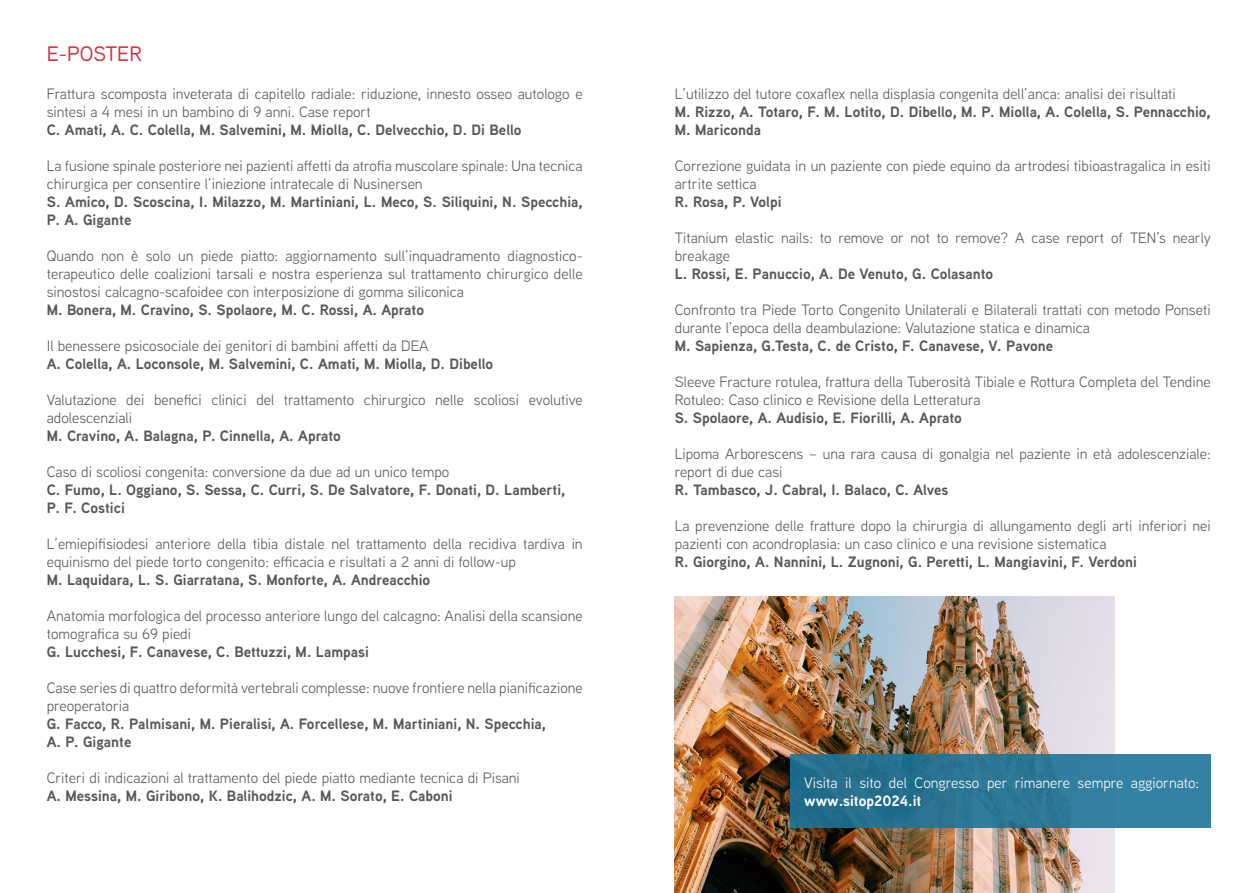
<style>
.page{position:relative;width:1259px;height:893px;background:#fff}
.page>*{position:absolute;margin:0;border:0;box-sizing:border-box;transform-origin:0 0}
.t1{font:500 21px "Aaux Next";color:#cb3a44}
.t2{font:15px/18px "Aaux Next";color:#57585a}
.t3{font:700 15px/18px "Aaux Next";color:#57585a}
.t4{font:15px/18px "Aaux Next";color:#fff}
.s1{font-weight:700}
</style>
<div class="page">
<img style="left:675px;top:596px;width:439px;height:297px">
<div style="left:790px;top:754px;width:420px;height:73px;background:linear-gradient(to right,#216a87,#3784a6)"></div>
<p class="t1" style="left:47px;top:40px;width:97px">E-POSTER</p>
<p class="t2" style="left:47px;top:84px;width:537px">Frattura scomposta inveterata di capitello radiale: riduzione, innesto osseo autologo e sintesi a 4 mesi in un bambino di 9 anni. Case report</p>
<p class="t3" style="left:47px;top:120px;width:476px">C. Amati, A. C. Colella, M. Salvemini, M. Miolla, C. Delvecchio, D. Di Bello</p>
<p class="t2" style="left:47px;top:156px;width:537px">La fusione spinale posteriore nei pazienti affetti da atrofia muscolare spinale: Una tecnica chirurgica per consentire l’iniezione intratecale di Nusinersen</p>
<p class="t3" style="left:47px;top:192px;width:537px">S. Amico, D. Scoscina, I. Milazzo, M. Martiniani, L. Meco, S. Siliquini, N. Specchia,<br>P. A. Gigante</p>
<p class="t2" style="left:47px;top:246px;width:537px;text-align:justify">Quando non è solo un piede piatto: aggiornamento sull’inquadramento diagnostico&shy;terapeutico delle coalizioni tarsali e nostra esperienza sul trattamento chirurgico delle sinostosi calcagno-scafoidee con interposizione di gomma siliconica</p>
<p class="t3" style="left:47px;top:300px;width:379px">M. Bonera, M. Cravino, S. Spolaore, M. C. Rossi, A. Aprato</p>
<p class="t2" style="left:47px;top:336px;width:383px">Il benessere psicosociale dei genitori di bambini affetti da DEA</p>
<p class="t3" style="left:47px;top:354px;width:448px">A. Colella, A. Loconsole, M. Salvemini, C. Amati, M. Miolla, D. Dibello</p>
<p class="t2" style="left:47px;top:390px;width:537px">Valutazione dei benefici clinici del trattamento chirurgico nelle scoliosi evolutive adolescenziali</p>
<p class="t3" style="left:47px;top:426px;width:296px">M. Cravino, A. Balagna, P. Cinnella, A. Aprato</p>
<p class="t2" style="left:47px;top:462px;width:404px">Caso di scoliosi congenita: conversione da due ad un unico tempo</p>
<p class="t3" style="left:47px;top:480px;width:520px">C. Fumo, L. Oggiano, S. Sessa, C. Curri, S. De Salvatore, F. Donati, D. Lamberti,</p>
<p class="t3" style="left:47px;top:498px;width:80px">P. F. Costici</p>
<p class="t2" style="left:47px;top:534px;width:537px">L’emiepifisiodesi anteriore della tibia distale nel trattamento della recidiva tardiva in equinismo del piede torto congenito: efficacia e risultati a 2 anni di follow-up</p>
<p class="t3" style="left:47px;top:570px;width:385px">M. Laquidara, L. S. Giarratana, S. Monforte, A. Andreacchio</p>
<p class="t2" style="left:47px;top:606px;width:537px">Anatomia morfologica del processo anteriore lungo del calcagno: Analisi della scansione tomografica su 69 piedi</p>
<p class="t3" style="left:47px;top:642px;width:324px">G. Lucchesi, F. Canavese, C. Bettuzzi, M. Lampasi</p>
<p class="t2" style="left:47px;top:678px;width:537px">Case series di quattro deformità vertebrali complesse: nuove frontiere nella pianificazione preoperatoria</p>
<p class="t3" style="left:47px;top:714px;width:501px">G. Facco, R. Palmisani, M. Pieralisi, A. Forcellese, M. Martiniani, N. Specchia,</p>
<p class="t3" style="left:47px;top:732px;width:86px">A. P. Gigante</p>
<p class="t2" style="left:47px;top:768px;width:475px">Criteri di indicazioni al trattamento del piede piatto mediante tecnica di Pisani</p>
<p class="t3" style="left:47px;top:786px;width:407px">A. Messina, M. Giribono, K. Balihodzic, A. M. Sorato, E. Caboni</p>
<p class="t2" style="left:675px;top:84px;width:502px">L’utilizzo del tutore coxaflex nella displasia congenita dell’anca: analisi dei risultati</p>
<p class="t3" style="left:675px;top:102px;width:537px">M. Rizzo, A. Totaro, F. M. Lotito, D. Dibello, M. P. Miolla, A. Colella, S. Pennacchio,<br>M. Mariconda</p>
<p class="t2" style="left:675px;top:156px;width:537px">Correzione guidata in un paziente con piede equino da artrodesi tibioastragalica in esiti artrite settica</p>
<p class="t3" style="left:675px;top:192px;width:108px">R. Rosa, P. Volpi</p>
<p class="t2" style="left:675px;top:228px;width:538px">Titanium elastic nails: to remove or not to remove? A case report of TEN’s nearly breakage</p>
<p class="t3" style="left:675px;top:264px;width:320px">L. Rossi, E. Panuccio, A. De Venuto, G. Colasanto</p>
<p class="t2" style="left:675px;top:300px;width:537px">Confronto tra Piede Torto Congenito Unilaterali e Bilaterali trattati con metodo Ponseti durante l’epoca della deambulazione: Valutazione statica e dinamica</p>
<p class="t3" style="left:675px;top:336px;width:380px">M. Sapienza, G.Testa, C. de Cristo, F. Canavese, V. Pavone</p>
<p class="t2" style="left:675px;top:372px;width:537px">Sleeve Fracture rotulea, frattura della Tuberosità Tibiale e Rottura Completa del Tendine<br>Rotuleo: Caso clinico e Revisione della Letteratura</p>
<p class="t3" style="left:675px;top:408px;width:289px">S. Spolaore, A. Audisio, E. Fiorilli, A. Aprato</p>
<p class="t2" style="left:675px;top:444px;width:537px">Lipoma Arborescens – una rara causa di gonalgia nel paziente in età adolescenziale: report di due casi</p>
<p class="t3" style="left:675px;top:480px;width:275px">R. Tambasco, J. Cabral, I. Balaco, C. Alves</p>
<p class="t2" style="left:675px;top:516px;width:537px">La prevenzione delle fratture dopo la chirurgia di allungamento degli arti inferiori nei pazienti con acondroplasia: un caso clinico e una revisione sistematica</p>
<p class="t3" style="left:675px;top:552px;width:464px">R. Giorgino, A. Nannini, L. Zugnoni, G. Peretti, L. Mangiavini, F. Verdoni</p>
<p class="t4" style="left:804px;top:773px;width:397px">Visita il sito del Congresso per rimanere sempre aggiornato: <span class="s1">www.sitop2024.it</span></p>
</div>
